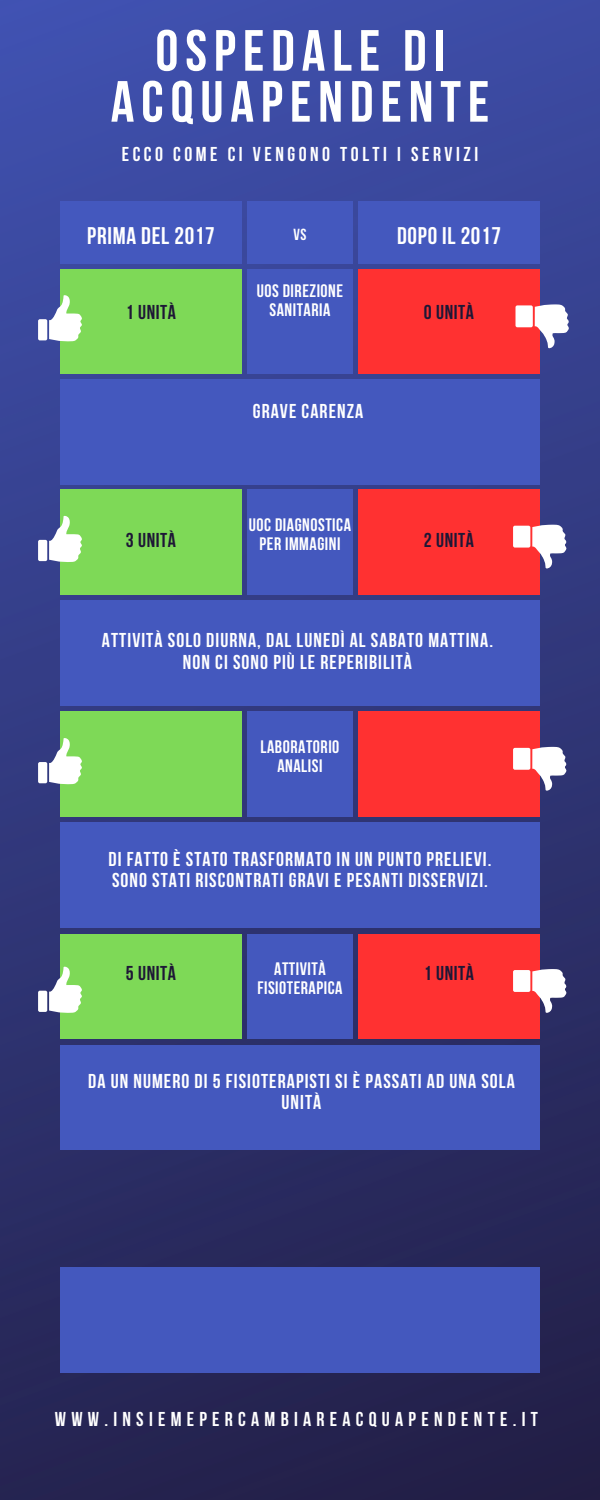
<style>
.page{position:relative;width:600px;height:1500px;background:#fff}
.page>*{position:absolute;margin:0;border:0;box-sizing:border-box;transform-origin:0 0}
.t1{font:700 58px/51px "Bebas Neue";letter-spacing:.12em;color:#fff;text-align:center}
.t2{font:700 24px "Bebas Neue";letter-spacing:.03em;color:#fff}
.t3{font:700 20px/21.8px "Bebas Neue";letter-spacing:.055em;color:#fff;text-align:center}
.t4{font:700 20px "Bebas Neue";letter-spacing:.265em;color:#fff}
.t5{font:700 20px "Bebas Neue";letter-spacing:.03em;color:#1e1736}
.t6{font:700 20px "Bebas Neue";letter-spacing:.175em;color:#fff}
.t7{font:700 18px/19.5px "Bebas Neue";letter-spacing:.03em;color:#fff;text-align:center}
.t8{font:700 16px "Bebas Neue";color:#fff}
</style>
<div class="page">
<img style="left:0;top:0;width:600px;height:1500px">
<div style="left:248px;top:269px;width:104px;height:105px;background:#4458be"></div>
<div style="left:248px;top:201px;width:104px;height:63px;background:#4458be"></div>
<div style="left:358px;top:269px;width:182px;height:105px;background:#ff3131"></div>
<div style="left:358px;top:201px;width:182px;height:63px;background:#4458be"></div>
<div style="left:60px;top:269px;width:182px;height:105px;background:#7ed957"></div>
<div style="left:60px;top:201px;width:182px;height:63px;background:#4458be"></div>
<div style="left:60px;top:379px;width:480px;height:105px;background:#4458be"></div>
<div style="left:248px;top:490px;width:104px;height:105px;background:#4458be"></div>
<div style="left:60px;top:601px;width:480px;height:105px;background:#4458be"></div>
<div style="left:248px;top:712px;width:104px;height:105px;background:#4458be"></div>
<div style="left:60px;top:823px;width:480px;height:105px;background:#4458be"></div>
<div style="left:248px;top:934px;width:104px;height:105px;background:#4458be"></div>
<div style="left:60px;top:1045px;width:480px;height:105px;background:#4458be"></div>
<div style="left:60px;top:1267px;width:480px;height:105px;background:#4458be"></div>
<div style="left:358px;top:490px;width:182px;height:105px;background:#ff3131"></div>
<div style="left:60px;top:490px;width:182px;height:105px;background:#7ed957"></div>
<div style="left:358px;top:712px;width:182px;height:105px;background:#ff3131"></div>
<div style="left:60px;top:712px;width:182px;height:105px;background:#7ed957"></div>
<div style="left:358px;top:934px;width:182px;height:105px;background:#ff3131"></div>
<div style="left:60px;top:934px;width:182px;height:105px;background:#7ed957"></div>
<svg style="left:49px;top:295px;width:33px;height:47px"></svg>
<div style="left:38px;top:319px;width:9px;height:21px;background:#fff;border-radius:2px"></div>
<svg style="left:49px;top:515px;width:33px;height:48px"></svg>
<div style="left:38px;top:540px;width:9px;height:21px;background:#fff;border-radius:2px"></div>
<svg style="left:49px;top:738px;width:33px;height:47px"></svg>
<div style="left:38px;top:762px;width:9px;height:21px;background:#fff;border-radius:2px"></div>
<svg style="left:49px;top:966px;width:33px;height:47px"></svg>
<div style="left:38px;top:991px;width:9px;height:21px;background:#fff;border-radius:2px"></div>
<svg style="left:513px;top:524px;width:54px;height:45px"></svg>
<svg style="left:513px;top:747px;width:54px;height:44px"></svg>
<svg style="left:513px;top:969px;width:54px;height:44px"></svg>
<svg style="left:516px;top:304px;width:53px;height:44px"></svg>
<h1 class="t1" style="left:111px;top:31px;width:380px">OSPEDALE DI<br>ACQUAPENDENTE</h1>
<p class="t6" style="left:122px;top:146px;width:358px">ECCO COME CI VENGONO TOLTI I SERVIZI</p>
<p class="t2" style="left:87px;top:226px;width:129px">PRIMA DEL 2017</p>
<p class="t5" style="left:126px;top:304px;width:52px">1 UNITÀ</p>
<p class="t8" style="left:294px;top:228px;width:14px">VS</p>
<p class="t7" style="left:257px;top:283px;width:88px">UOS DIREZIONE<br>SANITARIA</p>
<p class="t3" style="left:253px;top:402px;width:112px">GRAVE CARENZA</p>
<p class="t2" style="left:397px;top:226px;width:105px">DOPO IL 2017</p>
<p class="t5" style="left:424px;top:304px;width:52px">0 UNITÀ</p>
<p class="t5" style="left:126px;top:532px;width:52px">3 UNITÀ</p>
<p class="t7" style="left:249px;top:516px;width:104px">UOC DIAGNOSTICA<br>PER IMMAGINI</p>
<p class="t5" style="left:424px;top:532px;width:52px">2 UNITÀ</p>
<p class="t3" style="left:102px;top:631px;width:393px">ATTIVITÀ SOLO DIURNA, DAL LUNEDÌ AL SABATO MATTINA.<br>NON CI SONO PIÙ LE REPERIBILITÀ</p>
<p class="t7" style="left:261px;top:739px;width:80px">LABORATORIO<br>ANALISI</p>
<p class="t3" style="left:108px;top:850px;width:385px;text-align:left">DI FATTO È STATO TRASFORMATO IN UN PUNTO PRELIEVI.<br>SONO STATI RISCONTRATI GRAVI E PESANTI DISSERVIZI.</p>
<p class="t7" style="left:257px;top:961px;width:87px">ATTIVITÀ<br>FISIOTERAPICA</p>
<p class="t5" style="left:126px;top:965px;width:52px">5 UNITÀ</p>
<p class="t5" style="left:424px;top:965px;width:52px">1 UNITÀ</p>
<p class="t3" style="left:88px;top:1072px;width:428px">DA UN NUMERO DI 5 FISIOTERAPISTI SI È PASSATI AD UNA SOLA<br>UNITÀ</p>
<p class="t4" style="left:55px;top:1411px;width:484px">WWW.INSIEMEPERCAMBIAREACQUAPENDENTE.IT</p>
</div>
